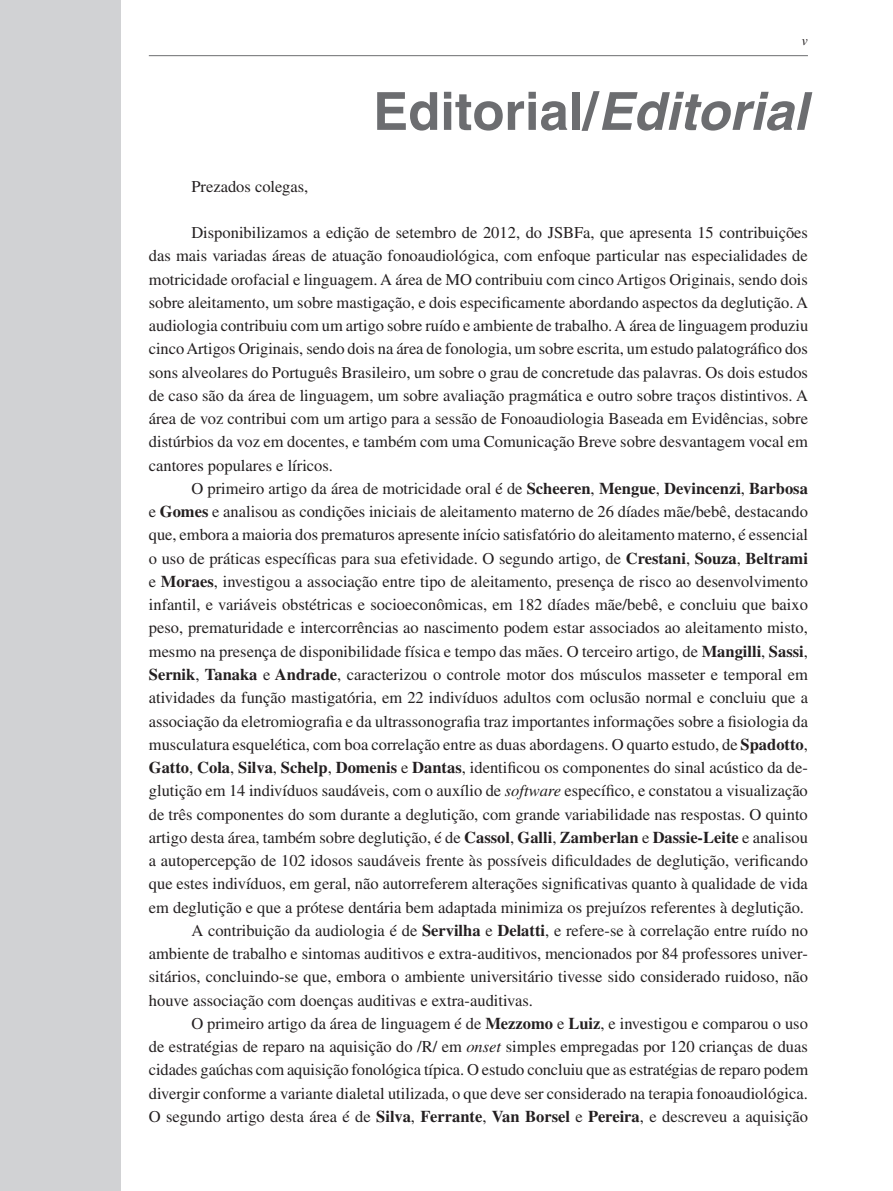
<style>
.page{position:relative;width:893px;height:1191px;background:#fff}
.page>*{position:absolute;margin:0;border:0;box-sizing:border-box;transform-origin:0 0}
.t1{font:700 52.5px "Helvetica";color:#6c6d70}
.Editorial{font:16.5px/23.2px "Times";color:#231f20;text-align:justify}
.t2{font:italic 13.5px "Times";color:#231f20}
.s1{font-style:italic}
.s2{font-weight:700}
</style>
<div class="page">
<hr style="left:149px;top:55px;width:659px;height:1px;background:#6c6d70">
<div style="left:0;top:0;width:120px;height:1191px;background:#d1d2d4"></div>
<p class="t2" style="left:802px;top:33px;width:7px">v</p>
<p class="t1" style="left:373px;top:79px;width:436px">Editorial/<span class="s1">Editorial</span></p>
<p class="Editorial" style="left:191px;top:174px;width:118px">Prezados colegas,</p>
<p class="Editorial" style="left:149px;top:221px;width:661px;text-indent:43px">Disponibilizamos a edição de setembro de 2012, do JSBFa, que apresenta 15 contribuições das mais variadas áreas de atuação fonoaudiológica, com enfoque particular nas especialidades de motricidade orofacial e linguagem. A área de MO contribuiu com cinco Artigos Originais, sendo dois sobre aleitamento, um sobre mastigação, e dois especificamente abordando aspectos da deglutição. A audiologia contribuiu com um artigo sobre ruído e ambiente de trabalho. A área de linguagem produziu cinco Artigos Originais, sendo dois na área de fonologia, um sobre escrita, um estudo palatográfico dos sons alveolares do Português Brasileiro, um sobre o grau de concretude das palavras. Os dois estudos de caso são da área de linguagem, um sobre avaliação pragmática e outro sobre traços distintivos. A área de voz contribui com um artigo para a sessão de Fonoaudiologia Baseada em Evidências, sobre distúrbios da voz em docentes, e também com uma Comunicação Breve sobre desvantagem vocal em cantores populares e líricos.</p>
<p class="Editorial" style="left:149px;top:477px;width:661px;text-indent:43px">O primeiro artigo da área de motricidade oral é de <span class="s2">Scheeren</span>, <span class="s2">Mengue</span>, <span class="s2">Devincenzi</span>, <span class="s2">Barbosa </span>e <span class="s2">Gomes</span> e analisou as condições iniciais de aleitamento materno de 26 díades mãe/bebê, destacando que, embora a maioria dos prematuros apresente início satisfatório do aleitamento materno, é essencial o uso de práticas específicas para sua efetividade. O segundo artigo, de <span class="s2">Crestani</span>, <span class="s2">Souza</span>, <span class="s2">Beltrami </span>e <span class="s2">Moraes</span>, investigou a associação entre tipo de aleitamento, presença de risco ao desenvolvimento infantil, e variáveis obstétricas e socioeconômicas, em 182 díades mãe/bebê, e concluiu que baixo peso, prematuridade e intercorrências ao nascimento podem estar associados ao aleitamento misto, mesmo na presença de disponibilidade física e tempo das mães. O terceiro artigo, de <span class="s2">Mangilli</span>, <span class="s2">Sassi</span>, <span class="s2">Sernik</span>, <span class="s2">Tanaka</span> e <span class="s2">Andrade</span>, caracterizou o controle motor dos músculos masseter e temporal em atividades da função mastigatória, em 22 indivíduos adultos com oclusão normal e concluiu que a associação da eletromiografia e da ultrassonografia traz importantes informações sobre a fisiologia da musculatura esquelética, com boa correlação entre as duas abordagens. O quarto estudo, de <span class="s2">Spadotto</span>, <span class="s2">Gatto</span>, <span class="s2">Cola</span>, <span class="s2">Silva</span>, <span class="s2">Schelp</span>, <span class="s2">Domenis</span> e <span class="s2">Dantas</span>, identificou os componentes do sinal acústico da de&shy;glutição em 14 indivíduos saudáveis, com o auxílio de <span class="s1">software</span> específico, e constatou a visualização de três componentes do som durante a deglutição, com grande variabilidade nas respostas. O quinto artigo desta área, também sobre deglutição, é de <span class="s2">Cassol</span>, <span class="s2">Galli</span>, <span class="s2">Zamberlan</span> e <span class="s2">Dassie-Leite</span> e analisou a autopercepção de 102 idosos saudáveis frente às possíveis dificuldades de deglutição, verificando que estes indivíduos, em geral, não autorreferem alterações significativas quanto à qualidade de vida em deglutição e que a prótese dentária bem adaptada minimiza os prejuízos referentes à deglutição.</p>
<p class="Editorial" style="left:149px;top:918px;width:661px;text-indent:43px">A contribuição da audiologia é de <span class="s2">Servilha</span> e <span class="s2">Delatti</span>, e refere-se à correlação entre ruído no ambiente de trabalho e sintomas auditivos e extra-auditivos, mencionados por 84 professores univer&shy;sitários, concluindo-se que, embora o ambiente universitário tivesse sido considerado ruidoso, não houve associação com doenças auditivas e extra-auditivas.</p>
<p class="Editorial" style="left:149px;top:1011px;width:661px;text-indent:43px">O primeiro artigo da área de linguagem é de <span class="s2">Mezzomo</span> e <span class="s2">Luiz</span>, e investigou e comparou o uso de estratégias de reparo na aquisição do /R/ em <span class="s1">onset</span> simples empregadas por 120 crianças de duas cidades gaúchas com aquisição fonológica típica. O estudo concluiu que as estratégias de reparo podem divergir conforme a variante dialetal utilizada, o que deve ser considerado na terapia fonoaudiológica.<br>O segundo artigo desta área é de <span class="s2">Silva</span>, <span class="s2">Ferrante</span>, <span class="s2">Van Borsel</span> e <span class="s2">Pereira</span>, e descreveu a aquisição</p>
</div>
